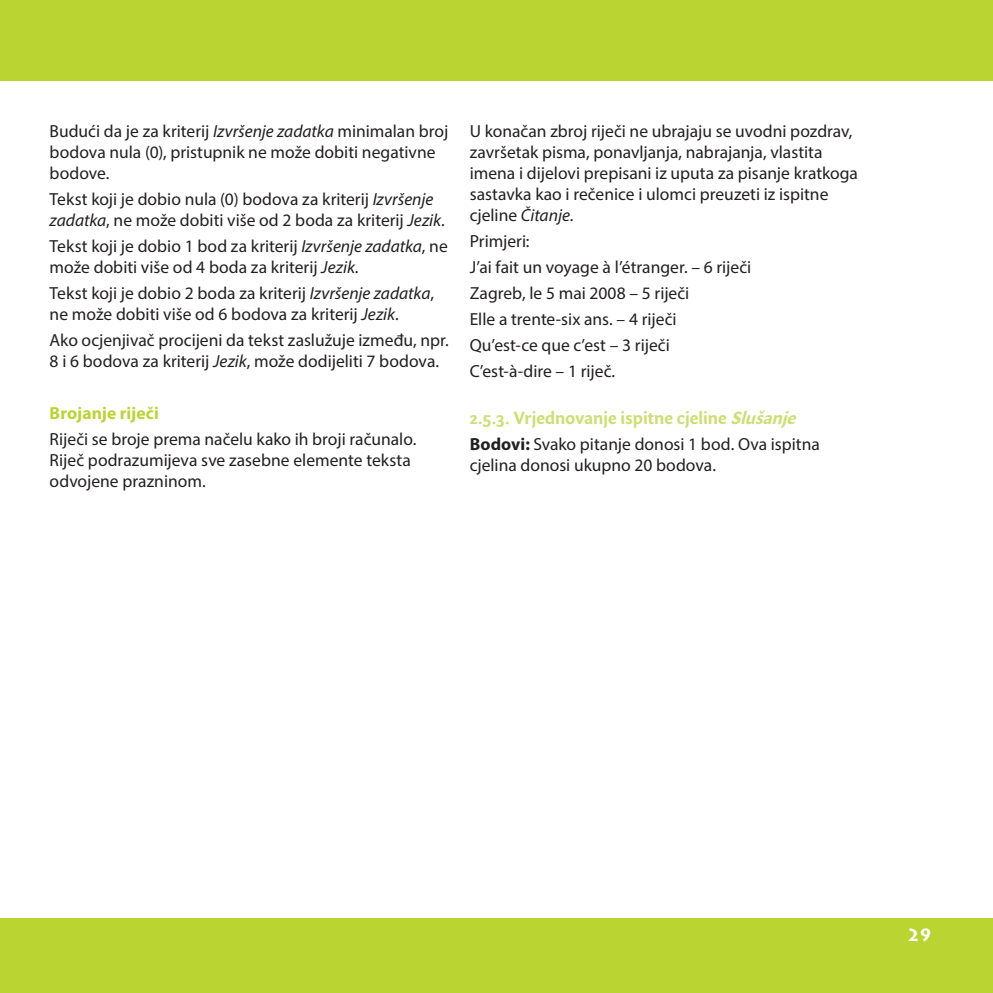
<style>
.page{position:relative;width:993px;height:993px;background:#fff}
.page>*{position:absolute;margin:0;border:0;box-sizing:border-box;transform-origin:0 0}
.t1{font:17.5px/21px "Myriad Pro";color:#231f20}
.t2{font:700 17.5px "Sharik Sans";color:#cdde72}
.t3{font:700 17.5px "Myriad Pro";letter-spacing:.005em;color:#bad432}
.t4{font:700 17.5px "Lithos Pro";color:#fff}
.s1{font-style:italic}
.s2{font-weight:700}
</style>
<div class="page">
<div style="left:0;top:0;width:992px;height:81px;background:#bad432"></div>
<div style="left:0;top:918px;width:992px;height:74px;background:#bad432"></div>
<p class="t1" style="left:50px;top:121px;width:400px">Budući da je za kriterij <span class="s1">Izvršenje zadatka</span> minimalan broj bodova nula (0), pristupnik ne može dobiti negativne bodove.</p>
<p class="t1" style="left:50px;top:188px;width:396px">Tekst koji je dobio nula (0) bodova za kriterij <span class="s1">Izvršenje zadatka</span>, ne može dobiti više od 2 boda za kriterij <span class="s1">Jezik</span>.</p>
<p class="t1" style="left:50px;top:235px;width:399px">Tekst koji je dobio 1 bod za kriterij <span class="s1">Izvršenje zadatka</span>, ne može dobiti više od 4 boda za kriterij <span class="s1">Jezik</span>.</p>
<p class="t1" style="left:50px;top:282px;width:386px">Tekst koji je dobio 2 boda za kriterij <span class="s1">Izvršenje zadatka</span>, ne može dobiti više od 6 bodova za kriterij <span class="s1">Jezik</span>.</p>
<p class="t1" style="left:50px;top:329px;width:400px">Ako ocjenjivač procijeni da tekst zaslužuje između, npr.<br>8 i 6 bodova za kriterij <span class="s1">Jezik</span>, može dodijeliti 7 bodova.</p>
<p class="t3" style="left:50px;top:402px;width:111px">Brojanje riječi</p>
<p class="t1" style="left:50px;top:428px;width:368px">Riječi se broje prema načelu kako ih broji računalo.<br>Riječ podrazumijeva sve zasebne elemente teksta odvojene prazninom.</p>
<p class="t1" style="left:469px;top:120px;width:389px">U konačan zbroj riječi ne ubrajaju se uvodni pozdrav, završetak pisma, ponavljanja, nabrajanja, vlastita imena i dijelovi prepisani iz uputa za pisanje kratkoga sastavka kao i rečenice i ulomci preuzeti iz ispitne cjeline <span class="s1">Čitanje</span>.</p>
<p class="t1" style="left:469px;top:228px;width:283px;line-height:25.9px">Primjeri:<br>J’ai fait un voyage à l’étranger. – 6 riječi<br>Zagreb, le 5 mai 2008 – 5 riječi<br>Elle a trente-six ans. – 4 riječi<br>Qu’est-ce que c’est – 3 riječi<br>C’est-à-dire – 1 riječ.</p>
<p class="t2" style="left:469px;top:405px;width:333px">2.5.3. Vrjednovanje ispitne cjeline <span class="s1">Slušanje</span></p>
<p class="t1" style="left:469px;top:433px;width:351px"><span class="s2">Bodovi:</span> Svako pitanje donosi 1 bod. Ova ispitna cjelina donosi ukupno 20 bodova.</p>
<p class="t4" style="left:906px;top:924px;width:27px">29</p>
</div>
